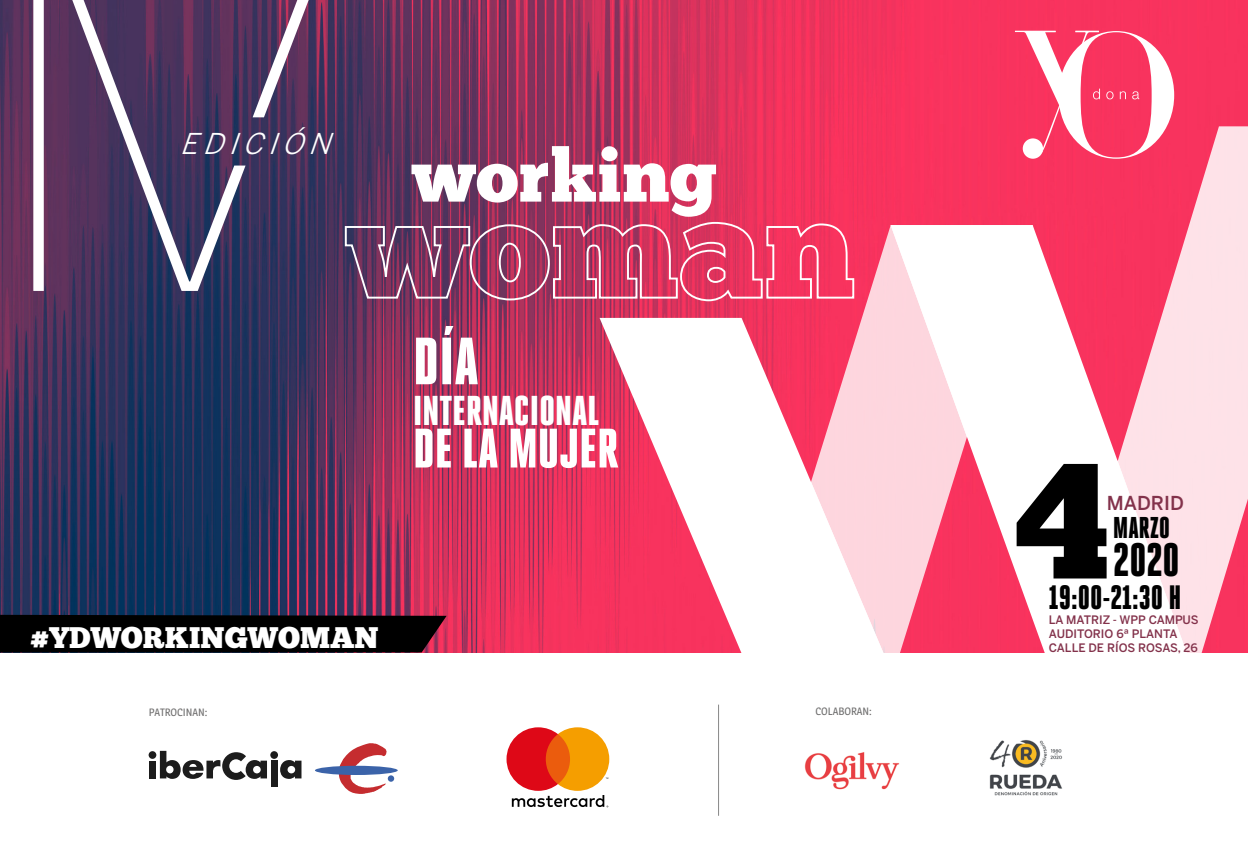
<style>
.page{position:relative;width:1248px;height:851px;background:#fff}
.page>*{position:absolute;margin:0;border:0;box-sizing:border-box;transform-origin:0 0}
.t1{font:163.8px "Chunk Five";color:#000}
.t2{font:74px "Chunk Five";color:#fff}
.t3{font:900 66.6px "Heroic Condensed";color:#fff;scale:1.06 1}
.t4{font:900 55.4px "Heroic Condensed";color:#fff;scale:1.06 1}
.t5{font:900 46.8px "Heroic Condensed";color:#000}
.t6{font:900 41.6px "Heroic Condensed";color:#fff;scale:1.06 1}
.t7{font:900 33.8px "Heroic Condensed";color:#000}
.t8{font:900 30px "Heroic Condensed";color:#000}
.t9{font:29.8px "Chunk Five";color:#fff}
.t10{font:italic 28.4px "Benton Sans";color:#fff}
.t11{font:500 19px "Benton Sans";color:#83324b}
.t12{font:500 11.6px "Benton Sans";color:#83324b}
.t13{font:10.6px "Magra";color:#706f6f}
</style>
<div class="page">
<img style="left:0;top:0;width:1247px;height:652px">
<svg style="left:599px;top:318px;width:152px;height:335px"></svg>
<svg style="left:751px;top:225px;width:139px;height:257px"></svg>
<svg style="left:890px;top:225px;width:162px;height:428px"></svg>
<svg style="left:1052px;top:126px;width:195px;height:527px;fill:#fde2e8"></svg>
<svg style="left:1052px;top:460px;width:142px;height:193px"></svg>
<svg style="left:751px;top:482px;width:141px;height:171px"></svg>
<svg style="left:344px;top:221px;width:511px;height:81px"></svg>
<svg style="left:1014px;top:31px;width:159px;height:128px"></svg>
<div style="left:1022px;top:138px;width:20px;height:21px;background:#fff;border-radius:50%"></div>
<svg style="left:33px;top:0;width:276px;height:291px"></svg>
<svg style="left:315px;top:765px;width:82px;height:9px"></svg>
<svg style="left:338px;top:743px;width:56px;height:51px"></svg>
<div style="left:149px;top:760px;width:7px;height:18px;background:#1c1c1c"></div>
<div style="left:271px;top:760px;width:6px;height:26px;background:#1c1c1c"></div>
<div style="left:149px;top:751px;width:7px;height:7px;background:#1c1c1c;border-radius:50%"></div>
<div style="left:270px;top:751px;width:8px;height:7px;background:#1c1c1c;border-radius:50%"></div>
<svg style="left:280px;top:760px;width:21px;height:18px"></svg>
<svg style="left:160px;top:750px;width:107px;height:29px"></svg>
<svg style="left:506px;top:727px;width:103px;height:80px"></svg>
<svg style="left:0;top:614px;width:446px;height:38px"></svg>
<img style="left:989px;top:740px;width:73px;height:56px">
<img style="left:804px;top:752px;width:96px;height:38px">
<hr style="left:718px;top:704px;width:1px;height:111px;background:#878787">
<p class="t10" style="left:180px;top:127px;width:163px">EDICIÓN</p>
<p class="t2" style="left:411px;top:132px;width:307px">working</p>
<p class="t3" style="left:413px;top:324px;width:63px">DÍA</p>
<p class="t6" style="left:413px;top:387px;width:177px">INTERNACIONAL</p>
<p class="t4" style="left:413px;top:418px;width:195px">DE LA MUJER</p>
<p class="t9" style="left:30px;top:619px;width:350px">#YDWORKINGWOMAN</p>
<p class="t13" style="left:149px;top:705px;width:60px">PATROCINAN:</p>
<p class="t13" style="left:815px;top:704px;width:58px">COLABORAN:</p>
<p class="t1" style="left:1014px;top:423px;width:97px">4</p>
<p class="t11" style="left:1106px;top:492px;width:79px">MADRID</p>
<p class="t8" style="left:1113px;top:511px;width:58px">MARZO</p>
<p class="t5" style="left:1113px;top:534px;width:68px">2020</p>
<p class="t7" style="left:1048px;top:579px;width:134px">19:00-21:30 H</p>
<p class="t12" style="left:1048px;top:613px;width:151px">LA MATRIZ - WPP CAMPUS</p>
<p class="t12" style="left:1048px;top:627px;width:130px">AUDITORIO 6ª PLANTA</p>
<p class="t12" style="left:1048px;top:641px;width:150px">CALLE DE RÍOS ROSAS, 26</p>
</div>
